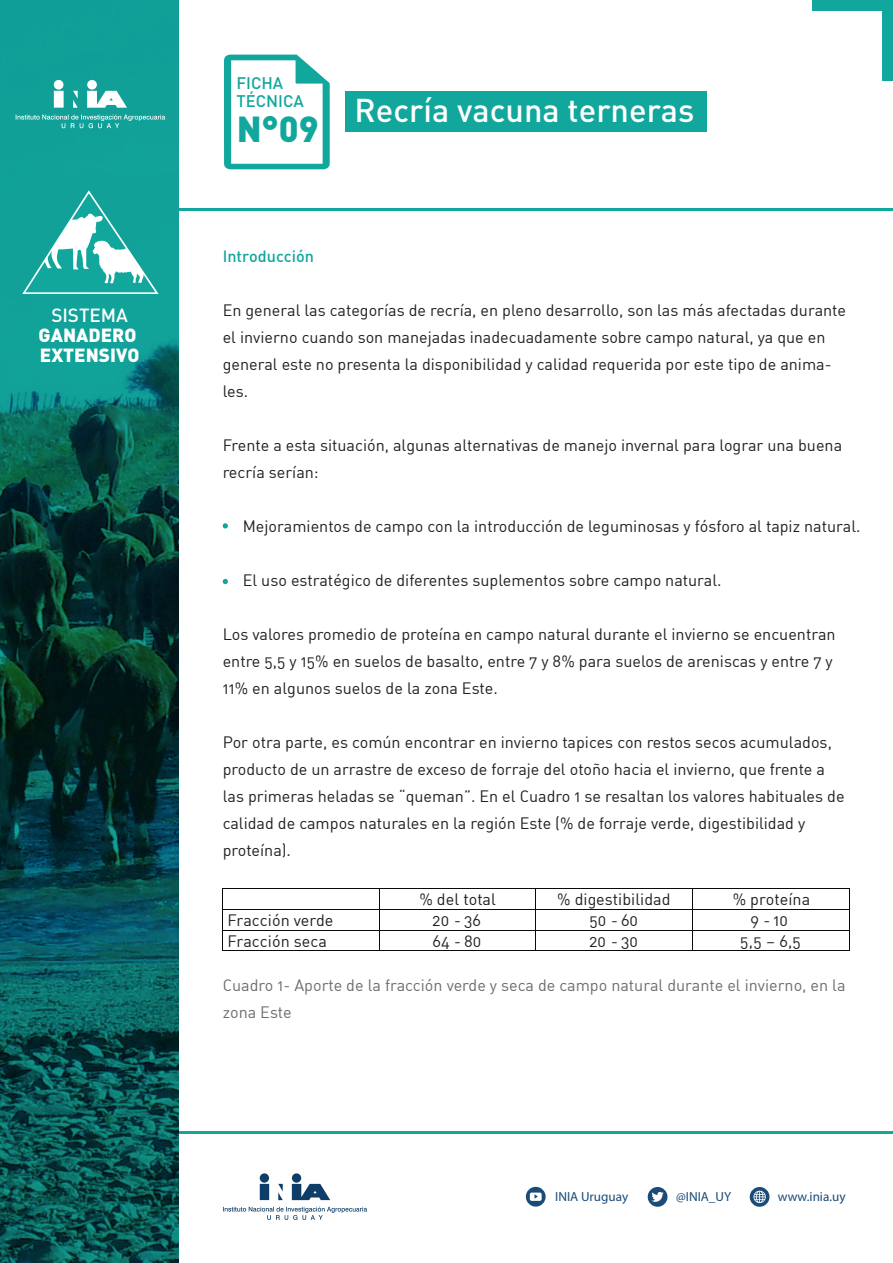
<style>
.page{position:relative;width:893px;height:1263px;background:#fff}
.page>*{position:absolute;margin:0;border:0;box-sizing:border-box;transform-origin:0 0}
.t1{font:900 35.7px "DIN";color:#12a79d}
.t2{font:500 32.55px "DIN";color:#fff}
.t3{font:900 18.75px/20.1px "DIN";color:#fff}
.t4{font:500 18.75px "DIN";color:#fff}
.t5{font:500 16.65px/17.7px "DIN";color:#12a79d}
.t6{font:16.2px/27px "DIN Regular Alternate";color:#231f20}
.t7{font:16.2px/27px "DIN Regular Alternate";color:#6c6d70}
.t8{font:500 16.2px "DIN";color:#12a79d}
.t9{font:13.2px "Myriad Pro";color:#1b4c77}
</style>
<div class="page">
<hr style="left:179px;top:209px;width:714px;height:2px;background:#12a79d">
<svg style="left:0;top:0;width:179px;height:1263px;background:#095a57"></svg>
<svg style="left:21px;top:189px;width:139px;height:106px"></svg>
<hr style="left:179px;top:1131px;width:714px;height:2px;background:#12a79d">
<svg style="left:260px;top:1173px;width:70px;height:27px"></svg>
<svg style="left:223px;top:1206px;width:144px;height:14px"></svg>
<div style="left:526px;top:1187px;width:20px;height:19px;background:#1b4c77;border-radius:50%"></div>
<svg style="left:530px;top:1192px;width:12px;height:9px"></svg>
<div style="left:648px;top:1187px;width:19px;height:20px;background:#1b4c77;border-radius:50%"></div>
<div style="left:750px;top:1187px;width:19px;height:20px;background:#1b4c77;border-radius:50%"></div>
<svg style="left:651px;top:1192px;width:13px;height:10px"></svg>
<svg style="left:753px;top:1191px;width:13px;height:12px"></svg>
<div style="left:813px;top:0;width:80px;height:11px;background:#12a79d"></div>
<svg style="left:224px;top:54px;width:106px;height:116px"></svg>
<div style="left:882px;top:0;width:11px;height:80px;background:#12a79d"></div>
<svg style="left:54px;top:80px;width:73px;height:28px"></svg>
<svg style="left:16px;top:114px;width:149px;height:14px;background:#35aea7"></svg>
<div style="left:345px;top:91px;width:362px;height:40px;background:#12a79d"></div>
<svg style="left:223px;top:523px;width:5px;height:5px"></svg>
<svg style="left:223px;top:579px;width:5px;height:5px"></svg>
<hr style="left:223px;top:888px;width:156px;height:1px;background:#0c090d">
<hr style="left:379px;top:888px;width:156px;height:1px;background:#0c090d">
<hr style="left:536px;top:888px;width:156px;height:1px;background:#0c090d">
<hr style="left:693px;top:888px;width:156px;height:1px;background:#0c090d">
<hr style="left:849px;top:888px;width:1px;height:63px;background:#0c090d">
<hr style="left:223px;top:909px;width:156px;height:1px;background:#0c090d">
<hr style="left:379px;top:909px;width:156px;height:1px;background:#0c090d">
<hr style="left:536px;top:909px;width:156px;height:1px;background:#0c090d">
<hr style="left:693px;top:909px;width:156px;height:1px;background:#0c090d">
<hr style="left:223px;top:930px;width:156px;height:1px;background:#0c090d">
<hr style="left:379px;top:930px;width:156px;height:1px;background:#0c090d">
<hr style="left:536px;top:930px;width:156px;height:1px;background:#0c090d">
<hr style="left:693px;top:930px;width:156px;height:1px;background:#0c090d">
<svg style="left:222px;top:888px;width:1px;height:63px"></svg>
<hr style="left:223px;top:950px;width:156px;height:1px;background:#0c090d">
<svg style="left:379px;top:889px;width:1px;height:61px"></svg>
<hr style="left:379px;top:950px;width:156px;height:1px;background:#0c090d">
<svg style="left:535px;top:888px;width:1px;height:63px"></svg>
<hr style="left:536px;top:950px;width:156px;height:1px;background:#0c090d">
<svg style="left:692px;top:888px;width:1px;height:63px"></svg>
<hr style="left:693px;top:950px;width:156px;height:1px;background:#0c090d">
<p class="t4" style="left:51px;top:303px;width:78px">SISTEMA</p>
<p class="t3" style="left:39px;top:324px;width:102px">GANADERO<br>EXTENSIVO</p>
<p class="t5" style="left:236px;top:74px;width:69px">FICHA<br>TÉCNICA</p>
<h1 class="t1" style="left:236px;top:105px;width:84px">N°09</h1>
<h2 class="t2" style="left:355px;top:89px;width:341px">Recría vacuna terneras</h2>
<p class="t8" style="left:223px;top:246px;width:93px">Introducción</p>
<p class="t6" style="left:223px;top:296px;width:625px">En general las categorías de recría, en pleno desarrollo, son las más afectadas durante el invierno cuando son manejadas inadecuadamente sobre campo natural, ya que en general este no presenta la disponibilidad y calidad requerida por este tipo de anima&shy;les.</p>
<p class="t6" style="left:223px;top:431px;width:621px">Frente a esta situación, algunas alternativas de manejo invernal para lograr una buena recría serían:</p>
<p class="t6" style="left:243px;top:512px;width:619px">Mejoramientos de campo con la introducción de leguminosas y fósforo al tapiz natural.</p>
<p class="t6" style="left:243px;top:566px;width:480px">El uso estratégico de diferentes suplementos sobre campo natural.</p>
<p class="t6" style="left:223px;top:620px;width:614px">Los valores promedio de proteína en campo natural durante el invierno se encuentran entre 5,5 y 15% en suelos de basalto, entre 7 y 8% para suelos de areniscas y entre 7 y<br>11% en algunos suelos de la zona Este.</p>
<p class="t6" style="left:223px;top:728px;width:623px">Por otra parte, es común encontrar en invierno tapices con restos secos acumulados, producto de un arrastre de exceso de forraje del otoño hacia el invierno, que frente a las primeras heladas se “queman”. En el Cuadro 1 se resaltan los valores habituales de calidad de campos naturales en la región Este (% de forraje verde, digestibilidad y proteína).</p>
<p class="t6" style="left:419px;top:886px;width:78px">% del total</p>
<p class="t6" style="left:557px;top:886px;width:115px">% digestibilidad</p>
<p class="t6" style="left:733px;top:886px;width:79px">% proteína</p>
<p class="t6" style="left:228px;top:906px;width:108px">Fracción verde</p>
<p class="t6" style="left:433px;top:906px;width:50px">20 -36</p>
<p class="t6" style="left:589px;top:906px;width:50px">50 -60</p>
<p class="t6" style="left:750px;top:906px;width:39px">9-10</p>
<p class="t6" style="left:228px;top:927px;width:101px">Fracción seca</p>
<p class="t6" style="left:433px;top:927px;width:50px">64 -80</p>
<p class="t6" style="left:589px;top:927px;width:50px">20 -30</p>
<p class="t6" style="left:740px;top:927px;width:62px">5,5 – 6,5</p>
<p class="t7" style="left:223px;top:971px;width:624px">Cuadro 1- Aporte de la fracción verde y seca de campo natural durante el invierno, en la zona Este</p>
<p class="t9" style="left:555px;top:1189px;width:75px">INIA Uruguay</p>
<p class="t9" style="left:676px;top:1189px;width:57px">@INIA_UY</p>
<p class="t9" style="left:778px;top:1189px;width:69px">www.inia.uy</p>
</div>
